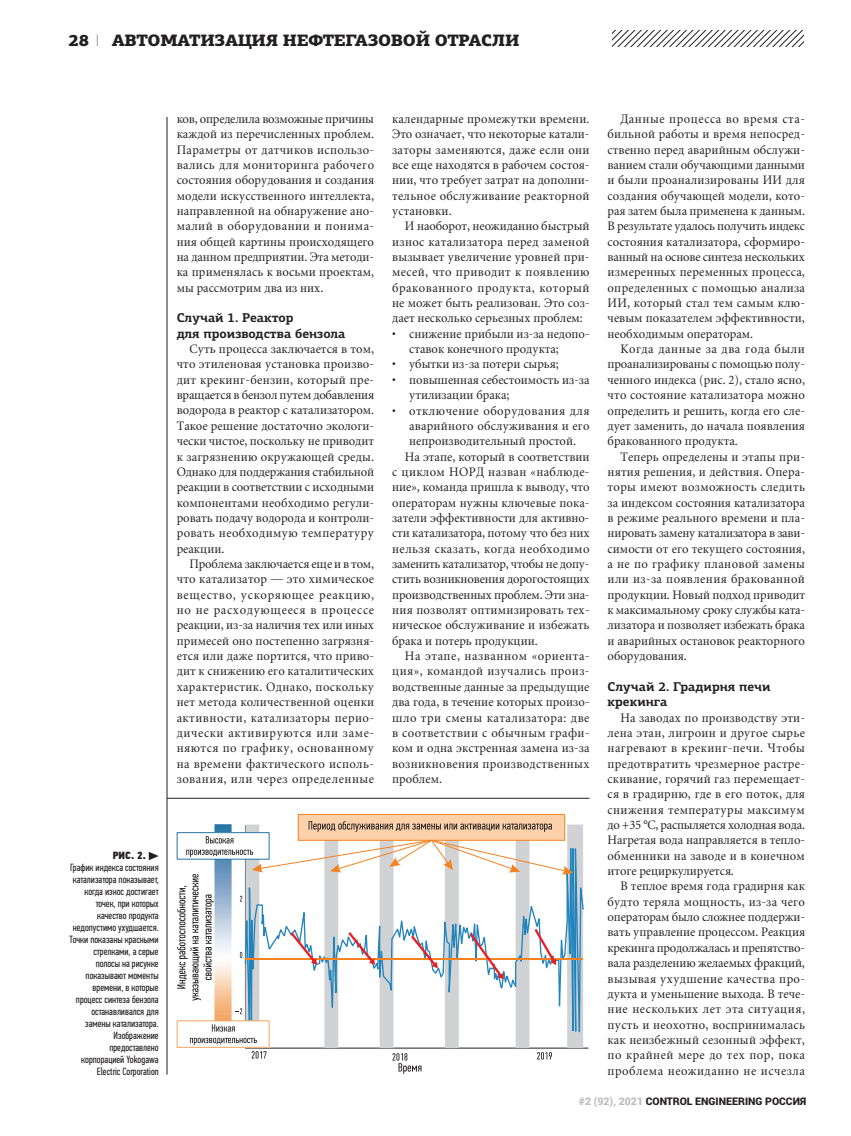
<style>
.page{position:relative;width:851px;height:1136px;background:#fff}
.page>*{position:absolute;margin:0;border:0;box-sizing:border-box;transform-origin:0 0}
.t1{font:900 16.5px "PF Agora Slab Pro";letter-spacing:-.02em;color:#231f20}
.t2{font:12.75px/15.3px "Miniature";letter-spacing:.005em;color:#231f20;text-align:justify;scale:.96 1}
.t3{font:700 12.75px/15.3px "PF Agora Slab Pro";color:#231f20}
.t4{font:12.75px "Miniature";letter-spacing:-.015em;color:#231f20;scale:.96 1}
.t5{font:12.75px "Miniature";letter-spacing:.035em;color:#231f20;scale:.96 1}
.t6{font:12.75px "Miniature";letter-spacing:.04em;color:#231f20;scale:.96 1}
.t7{font:12.75px "Miniature";letter-spacing:.03em;color:#231f20;scale:.96 1}
.t8{font:12.75px "Miniature";letter-spacing:.025em;color:#231f20;scale:.96 1}
.t9{font:12.75px "Miniature";letter-spacing:.045em;color:#231f20;scale:.96 1}
.t10{font:10.5px/12px "PF Din Text Comp Pro";color:#231f20;text-align:right}
.t11{font:900 10.5px "Roboto";color:#231f20}
.t12{font:10.5px "PF Din Text Cond Pro X Black";color:#231f20}
.s1{font-family:"PF Din Text Pro";font-weight:100}
.s2{color:#bcbdc0}
</style>
<div class="page">
<svg style="left:612px;top:31px;width:191px;height:15px"></svg>
<img style="left:214px;top:1000px;width:18px;height:20px">
<svg style="left:244px;top:797px;width:340px;height:277px"></svg>
<hr style="left:245px;top:957px;width:338px;height:2px;background:#f58220">
<div style="left:298px;top:814px;width:266px;height:26px;background:#fdd1aa"></div>
<div style="left:298px;top:813px;width:267px;height:27px;border:1px solid #f58220"></div>
<div style="left:177px;top:1020px;width:92px;height:27px;background:#fff"></div>
<div style="left:177px;top:1020px;width:92px;height:27px;border:1px solid #f2a564"></div>
<svg style="left:212px;top:1024px;width:23px;height:7px"></svg>
<svg style="left:190px;top:1037px;width:67px;height:7px"></svg>
<svg style="left:251px;top:1050px;width:15px;height:8px"></svg>
<svg style="left:392px;top:1053px;width:29px;height:20px"></svg>
<svg style="left:537px;top:1051px;width:15px;height:8px"></svg>
<svg style="left:177px;top:820px;width:396px;height:180px"></svg>
<svg style="left:235px;top:1008px;width:7px;height:6px"></svg>
<svg style="left:149px;top:852px;width:10px;height:8px"></svg>
<hr style="left:167px;top:117px;width:1px;height:957px;background:#231f20">
<hr style="left:167px;top:798px;width:422px;height:1px;background:#231f20">
<p class="t1" style="left:69px;top:31px;width:32px">28 <span class="s1">I</span></p>
<p class="t1" style="left:112px;top:31px;width:409px">АВТОМАТИЗАЦИЯ НЕФТЕГАЗОВОЙ ОТРАСЛИ</p>
<p class="t2" style="left:177px;top:112px;width:207px">ков, определила возможные причины каждой из перечисленных проблем.<br>Параметры от датчиков использо&shy;вались для мониторинга рабочего состояния оборудования и создания модели искусственного интеллекта, направленной на обнаружение ано&shy;малий в оборудовании и понима&shy;ния общей картины происходящего на данном предприятии. Эта методи&shy;ка применялась к восьми проектам, мы рассмотрим два из них.</p>
<p class="t3" style="left:177px;top:310px;width:170px">Случай 1. Реактор<br>для производства бензола</p>
<p class="t2" style="left:177px;top:342px;width:207px;text-indent:13px">Суть процесса заключается в том, что этиленовая установка произво&shy;дит крекинг-бензин, который пре&shy;вращается в бензол путем добавления водорода в реактор с катализатором.<br>Такое решение достаточно экологи&shy;чески чистое, поскольку не приводит к загрязнению окружающей среды.<br>Однако для поддержания стабильной реакции в соответствии с исходными компонентами необходимо регули&shy;ровать подачу водорода и контроли&shy;ровать необходимую температуру реакции.</p>
<p class="t2" style="left:177px;top:557px;width:207px;text-indent:13px">Проблема заключается еще и в том, что катализатор — это химическое вещество, ускоряющее реакцию, но не расходующееся в процессе реакции, из-за наличия тех или иных примесей оно постепенно загрязня&shy;ется или даже портится, что приво&shy;дит к снижению его каталитических характеристик. Однако, поскольку нет метода количественной оценки активности, катализаторы перио&shy;дически активируются или заме&shy;няются по графику, основанному на времени фактического исполь&shy;зования, или через определенные</p>
<p class="t12" style="left:113px;top:848px;width:35px">РИС. 2.</p>
<p class="t10" style="left:69px;top:860px;width:91px">График индекса состояния катализатора показывает, когда износ достигает точек, при которых качество продукта недопустимо ухудшается.<br>Точки показаны красными стрелками, а серые полосы на рисунке показывают моменты времени, в которые процесс синтеза бензола останавливался для замены катализатора.<br>Изображение предоставлено корпорацией Yokogawa<br>Electric Corporation</p>
<p class="t2" style="left:392px;top:112px;width:207px">календарные промежутки времени.<br>Это означает, что некоторые катали&shy;заторы заменяются, даже если они все еще находятся в рабочем состоя&shy;нии, что требует затрат на дополни&shy;тельное обслуживание реакторной установки.</p>
<p class="t2" style="left:392px;top:219px;width:207px;text-indent:13px">И наоборот, неожиданно быстрый износ катализатора перед заменой вызывает увеличение уровней при&shy;месей, что приводит к появлению бракованного продукта, который не может быть реализован. Это соз&shy;дает несколько серьезных проблем:</p>
<p class="t2" style="left:409px;top:327px;width:189px;text-indent:-17px">• снижение прибыли из-за недопо&shy;ставок конечного продукта;</p>
<p class="t2" style="left:392px;top:357px;width:175px">• убытки из-за потери сырья;</p>
<p class="t2" style="left:409px;top:373px;width:189px;text-indent:-17px">• повышенная себестоимость из-за утилизации брака;</p>
<p class="t6" style="left:392px;top:405px;width:207px">• отключение оборудования для</p>
<p class="t2" style="left:409px;top:419px;width:189px">аварийного обслуживания и его</p>
<p class="t2" style="left:409px;top:434px;width:175px">непроизводительный простой.</p>
<p class="t2" style="left:405px;top:450px;width:194px">На этапе, который в соответствии</p>
<p class="t7" style="left:392px;top:466px;width:207px">с циклом НОРД назван «наблюде-</p>
<p class="t2" style="left:392px;top:480px;width:207px">ние», команда пришла к выводу, что</p>
<p class="t2" style="left:392px;top:496px;width:207px">операторам нужны ключевые пока-</p>
<p class="t2" style="left:392px;top:511px;width:207px">затели эффективности для активно-</p>
<p class="t2" style="left:392px;top:526px;width:207px">сти катализатора, потому что без них</p>
<p class="t5" style="left:392px;top:543px;width:207px">нельзя сказать, когда необходимо</p>
<p class="t4" style="left:392px;top:559px;width:207px">заменить катализатор, чтобы не допу-</p>
<p class="t2" style="left:392px;top:572px;width:207px">стить возникновения дорогостоящих</p>
<p class="t4" style="left:392px;top:589px;width:207px">производственных проблем. Эти зна-</p>
<p class="t2" style="left:392px;top:603px;width:207px">ния позволят оптимизировать тех-</p>
<p class="t2" style="left:392px;top:618px;width:207px">ническое обслуживание и избежать</p>
<p class="t2" style="left:392px;top:634px;width:153px">брака и потерь продукции.</p>
<p class="t9" style="left:405px;top:651px;width:194px">На этапе, названном «ориента-</p>
<p class="t5" style="left:392px;top:666px;width:207px">ция», командой изучались произ-</p>
<p class="t2" style="left:392px;top:680px;width:207px">водственные данные за предыдущие</p>
<p class="t2" style="left:392px;top:695px;width:207px">два года, в течение которых произо-</p>
<p class="t6" style="left:392px;top:712px;width:207px">шло три смены катализатора: две</p>
<p class="t7" style="left:392px;top:727px;width:207px">в соответствии с обычным графи-</p>
<p class="t2" style="left:392px;top:741px;width:207px">ком и одна экстренная замена из-за</p>
<p class="t8" style="left:392px;top:758px;width:207px">возникновения производственных</p>
<p class="t2" style="left:392px;top:772px;width:54px">проблем.</p>
<p class="t2" style="left:607px;top:112px;width:207px;text-indent:13px">Данные процесса во время ста&shy;бильной работы и время непосред&shy;ственно перед аварийным обслужи&shy;ванием стали обучающими данными и были проанализированы ИИ для создания обучающей модели, кото&shy;рая затем была применена к данным.<br>В результате удалось получить индекс состояния катализатора, сформиро&shy;ванный на основе синтеза нескольких измеренных переменных процесса, определенных с помощью анализа ИИ, который стал тем самым клю&shy;чевым показателем эффективности, необходимым операторам.</p>
<p class="t2" style="left:607px;top:342px;width:207px;text-indent:13px">Когда данные за два года были проанализированы с помощью полу&shy;ченного индекса (рис. 2), стало ясно, что состояние катализатора можно определить и решить, когда его сле&shy;дует заменить, до начала появления бракованного продукта.</p>
<p class="t2" style="left:607px;top:450px;width:207px;text-indent:13px">Теперь определены и этапы при&shy;нятия решения, и действия. Опера&shy;торы имеют возможность следить за индексом состояния катализатора в режиме реального времени и пла&shy;нировать замену катализатора в зави&shy;симости от его текущего состояния, а не по графику плановой замены или из-за появления бракованной продукции. Новый подход приводит к максимальному сроку службы ката&shy;лизатора и позволяет избежать брака и аварийных остановок реакторного оборудования.</p>
<p class="t3" style="left:607px;top:678px;width:164px">Случай 2. Градирня печи крекинга</p>
<p class="t2" style="left:607px;top:710px;width:207px;text-indent:13px">На заводах по производству эти&shy;лена этан, лигроин и другое сырье нагревают в крекинг-печи. Чтобы предотвратить чрезмерное растре&shy;скивание, горячий газ перемещает&shy;ся в градирню, где в его поток, для снижения температуры максимум до +35 °C, распыляется холодная вода.<br>Нагретая вода направляется в тепло&shy;обменники на заводе и в конечном итоге рециркулируется.</p>
<p class="t2" style="left:607px;top:879px;width:207px;text-indent:13px">В теплое время года градирня как будто теряла мощность, из-за чего операторам было сложнее поддержи&shy;вать управление процессом. Реакция крекинга продолжалась и препятство&shy;вала разделению желаемых фракций, вызывая ухудшение качества про&shy;дукта и уменьшение выхода. В тече&shy;ние нескольких лет эта ситуация, пусть и неохотно, воспринималась как неизбежный сезонный эффект, по крайней мере до тех пор, пока проблема неожиданно не исчезла</p>
<p class="t11" style="left:579px;top:1093px;width:229px"><span class="s2">#2 (92), 2021</span> CONTROL ENGINEERING РОССИЯ</p>
</div>
